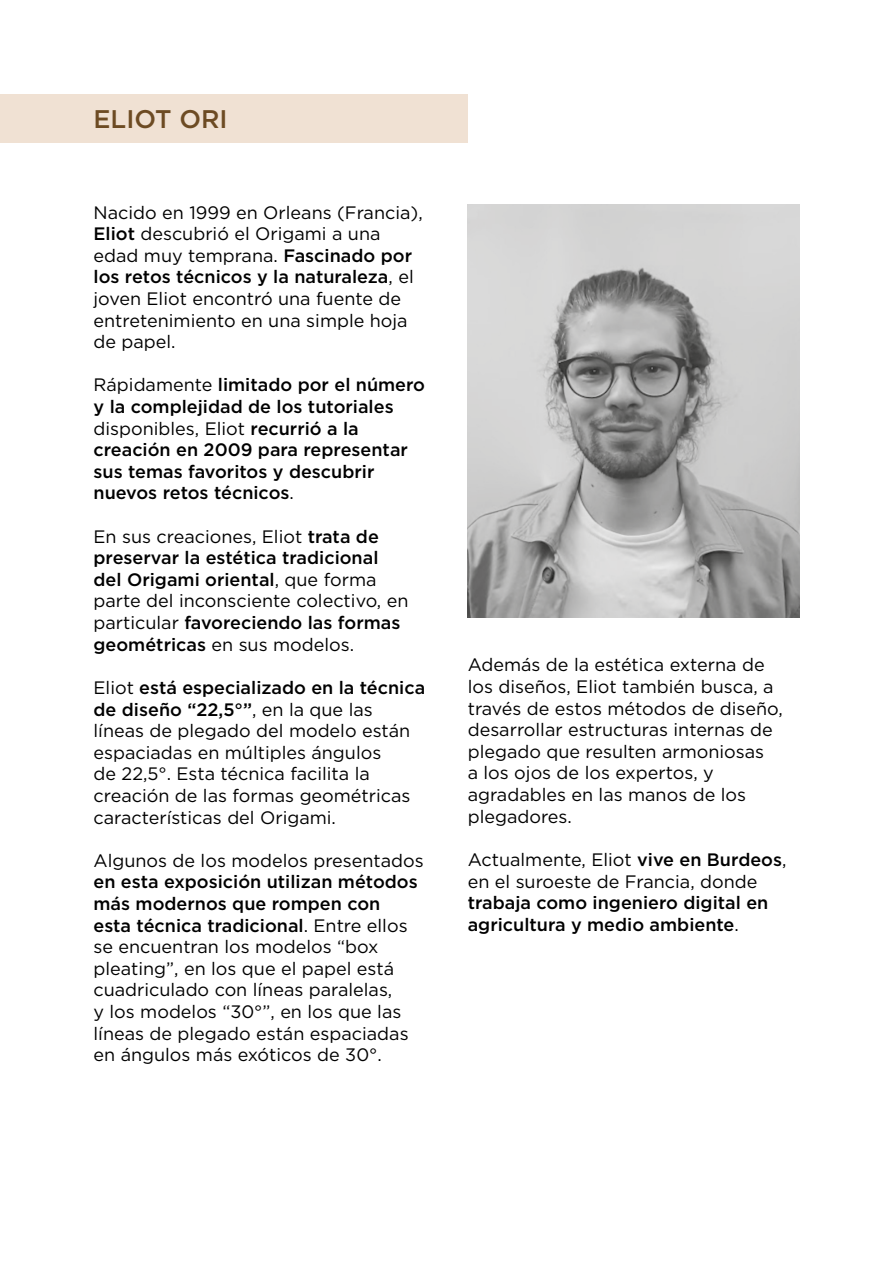
<style>
.page{position:relative;width:893px;height:1263px;background:#fff}
.page>*{position:absolute;margin:0;border:0;box-sizing:border-box;transform-origin:0 0}
.t1{font:500 25.5px "Gotham";color:#6d4b23}
.t2{font:18px/21.6px "Gotham";color:#000}
.t3{font:500 18px/21.6px "Gotham";color:#000}
.s1{font-weight:500}
.s2{font-weight:400}
</style>
<div class="page">
<div style="left:0;top:94px;width:468px;height:48px;background:#f0e1d3"></div>
<img style="left:468px;top:204px;width:331px;height:413px">
<h1 class="t1" style="left:94px;top:102px;width:135px">ELIOT ORI</h1>
<p class="t2" style="left:94px;top:201px;width:331px">Nacido en 1999 en Orleans (Francia),<br><span class="s1">Eliot</span> descubrió el Origami a una edad muy temprana. <span class="s1">Fascinado por los retos técnicos y la naturaleza</span>, el joven Eliot encontró una fuente de entretenimiento en una simple hoja de papel.</p>
<p class="t3" style="left:94px;top:374px;width:333px"><span class="s2">Rápidamente</span> limitado por el número y la complejidad de los tutoriales <span class="s2">disponibles, Eliot</span> recurrió a la creación en 2009 para representar sus temas favoritos y descubrir nuevos retos técnicos<span class="s2">.</span></p>
<p class="t3" style="left:94px;top:525px;width:316px"><span class="s2">En sus creaciones, Eliot</span> trata de preservar la estética tradicional del Origami oriental<span class="s2">, que forma parte del inconsciente colectivo, en particular</span> favoreciendo las formas geométricas <span class="s2">en sus modelos.</span></p>
<p class="t2" style="left:94px;top:676px;width:333px">Eliot <span class="s1">está especializado en la técnica de diseño “22,5°”</span>, en la que las líneas de plegado del modelo están espaciadas en múltiples ángulos<br>de 22,5°. Esta técnica facilita la creación de las formas geométricas características del Origami.</p>
<p class="t2" style="left:94px;top:849px;width:332px">Algunos de los modelos presentados</p>
<p class="t2" style="left:94px;top:871px;width:326px"><span class="s1">en esta exposición utilizan métodos más modernos que rompen con esta técnica tradicional</span>. Entre ellos se encuentran los modelos “box pleating”, en los que el papel está cuadriculado con líneas paralelas,<br>y los modelos “30°”, en los que las líneas de plegado están espaciadas en ángulos más exóticos de 30°.</p>
<p class="t2" style="left:468px;top:654px;width:317px">Además de la estética externa de los diseños, Eliot también busca, a través de estos métodos de diseño, desarrollar estructuras internas de plegado que resulten armoniosas<br>a los ojos de los expertos, y agradables en las manos de los plegadores.</p>
<p class="t2" style="left:468px;top:848px;width:320px">Actualmente, Eliot <span class="s1">vive en Burdeos</span>, en el suroeste de Francia, donde</p>
<p class="t3" style="left:468px;top:892px;width:302px">trabaja como ingeniero digital en agricultura y medio ambiente<span class="s2">.</span></p>
</div>
